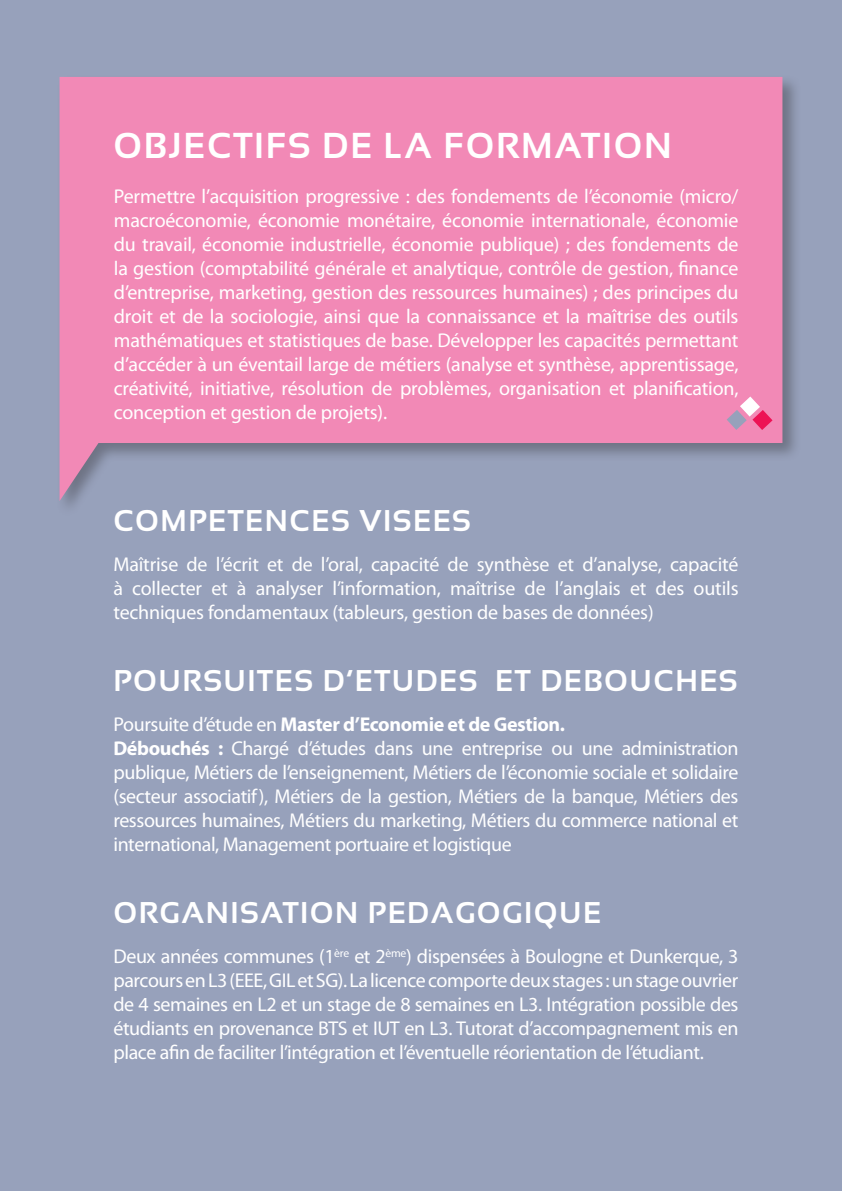
<style>
.page{position:relative;width:842px;height:1191px;background:#97a1bb}
.page>*{position:absolute;margin:0;border:0;box-sizing:border-box;transform-origin:0 0}
.t1{font:700 36px "Sansation";letter-spacing:.05em;color:#fff}
.t2{font:700 30px "Sansation";letter-spacing:.05em;color:#fff}
.t3{font:20px/24px "Myriad Pro";letter-spacing:-.015em;color:#fff;text-align:justify}
.t4{font:700 20px "Myriad Pro";letter-spacing:-.02em;color:#fff}
.s1{font-weight:400}
.s2{font-weight:700}
</style>
<div class="page">
<div style="left:57px;top:74px;width:744px;height:443px;background:#231f20;opacity:.35"></div>
<svg style="left:60px;top:77px;width:722px;height:424px;fill:#f289b6"></svg>
<hr style="left:841px;top:0;width:1px;height:1191px;background:#ed1255">
<svg style="left:727px;top:396px;width:45px;height:34px"></svg>
<p class="t1" style="left:113px;top:126px;width:560px">OBJECTIFS DE LA FORMATION</p>
<p class="t3" style="left:114px;top:184px;width:626px">Permettre l’acquisition progressive : des fondements de l’économie (micro/ macroéconomie, économie monétaire, économie internationale, économie du travail, économie industrielle, économie publique) ; des fondements de la gestion (comptabilité générale et analytique, contrôle de gestion, finance d’entreprise, marketing, gestion des ressources humaines) ; des principes du droit et de la sociologie, ainsi que la connaissance et la maîtrise des outils mathématiques et statistiques de base. Développer les capacités permettant d’accéder à un éventail large de métiers (analyse et synthèse, apprentissage, créativité, initiative, résolution de problèmes, organisation et planification, conception et gestion de projets).</p>
<p class="t2" style="left:113px;top:504px;width:359px">COMPETENCES VISEES</p>
<p class="t3" style="left:113px;top:552px;width:627px">Maîtrise de l’écrit et de l’oral, capacité de synthèse et d’analyse, capacité à collecter et à analyser l’information, maîtrise de l’anglais et des outils techniques fondamentaux (tableurs, gestion de bases de données)</p>
<p class="t2" style="left:113px;top:664px;width:626px">POURSUITES D’ETUDES ET DEBOUCHES</p>
<p class="t4" style="left:113px;top:711px;width:453px"><span class="s1">Poursuite d’étude en</span> Master d’Economie et de Gestion.</p>
<p class="t3" style="left:113px;top:736px;width:627px"><span class="s2">Débouchés :</span> Chargé d’études dans une entreprise ou une administration publique, Métiers de l’enseignement, Métiers de l’économie sociale et solidaire (secteur associatif), Métiers de la gestion, Métiers de la banque, Métiers des ressources humaines, Métiers du marketing, Métiers du commerce national et international, Management portuaire et logistique</p>
<p class="t2" style="left:113px;top:896px;width:489px">ORGANISATION PEDAGOGIQUE</p>
<p class="t3" style="left:113px;top:944px;width:627px">Deux années communes (1<sup>ère</sup> et 2<sup>ème</sup>) dispensées à Boulogne et Dunkerque, 3 parcours en L3 (EEE, GIL et SG). La licence comporte deux stages : un stage ouvrier de 4 semaines en L2 et un stage de 8 semaines en L3. Intégration possible des étudiants en provenance BTS et IUT en L3. Tutorat d’accompagnement mis en place afin de faciliter l’intégration et l’éventuelle réorientation de l’étudiant.</p>
</div>
